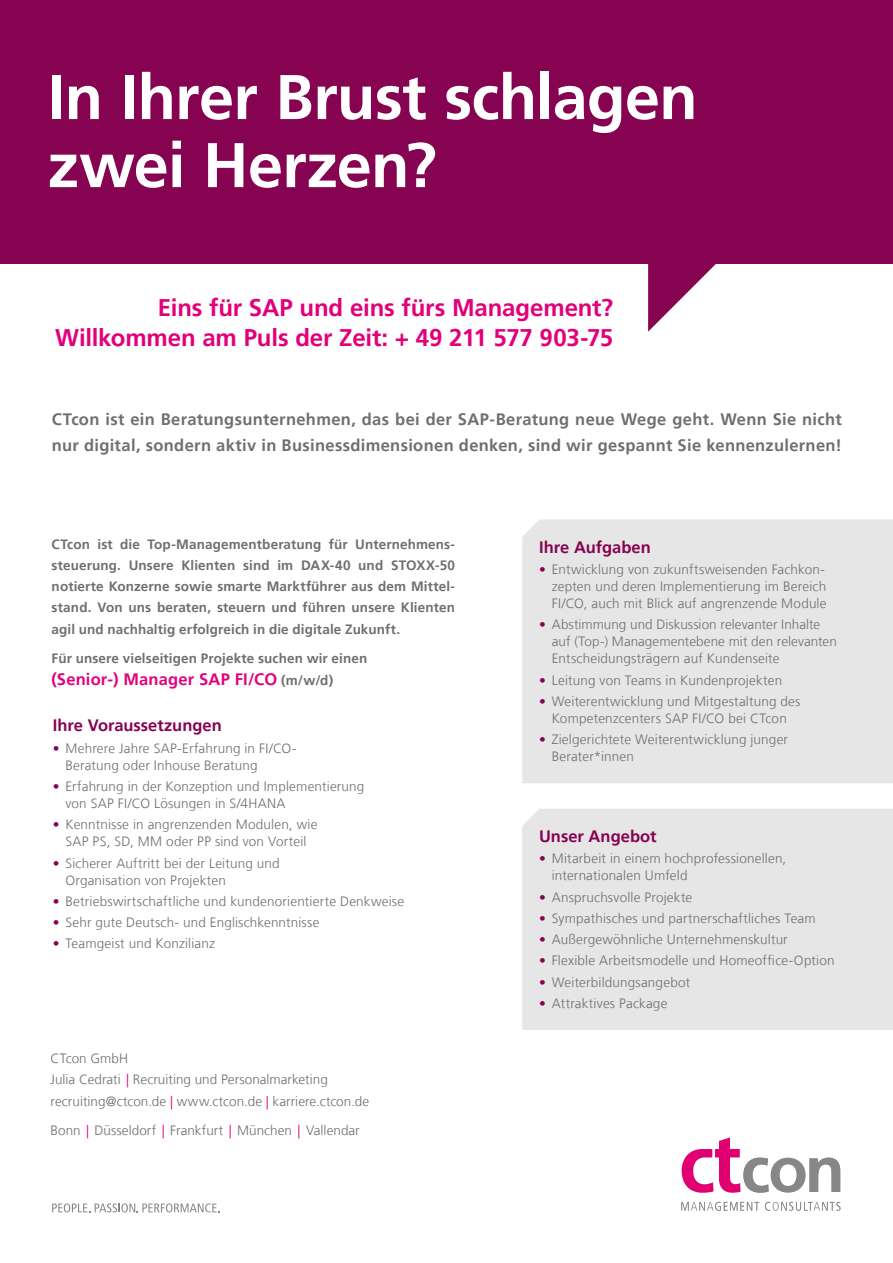
<style>
.page{position:relative;width:893px;height:1263px;background:#fff}
.page>*{position:absolute;margin:0;border:0;box-sizing:border-box;transform-origin:0 0}
.t1{font:700 63px/68.1px "Frutiger LT Pro";letter-spacing:-.01em;color:#fff}
.t2{font:700 24px/30px "Frutiger LT Pro";letter-spacing:-.005em;color:#e2007a;text-align:right}
.t3{font:700 16.5px/25.5px "Frutiger LT Pro";letter-spacing:.02em;color:#6f6f6f}
.t4{font:700 16.5px "Frutiger LT Pro";color:#860351}
.t5{font:700 16.5px "Frutiger LT Pro";letter-spacing:.01em;color:#e2007a}
.t6{font:300 13.5px/17px "Frutiger LT Com";letter-spacing:.01em;color:#6f6f6f}
.t7{font:700 13.5px/21.3px "Frutiger LT Pro";letter-spacing:.01em;color:#6f6f6f;text-align:justify}
.s1{font-size:13.5px;color:#6f6f6f}
.s2{color:#860351}
.s3{color:#e2007a}
</style>
<div class="page">
<div style="left:0;top:0;width:893px;height:264px;background:#860351"></div>
<div style="left:522px;top:519px;width:371px;height:264px;background:#e6e6e6"></div>
<div style="left:522px;top:809px;width:371px;height:221px;background:#e6e6e6"></div>
<svg style="left:648px;top:264px;width:68px;height:68px"></svg>
<svg style="left:52px;top:1203px;width:167px;height:9px"></svg>
<svg style="left:682px;top:1137px;width:158px;height:56px"></svg>
<svg style="left:681px;top:1202px;width:78px;height:9px"></svg>
<svg style="left:765px;top:1202px;width:75px;height:9px"></svg>
<h1 class="t1" style="left:48px;top:63px;width:652px">In Ihrer Brust schlagen zwei Herzen?</h1>
<h2 class="t2" style="left:55px;top:292px;width:560px">Eins für SAP und eins fürs Management?<br>Willkommen am Puls der Zeit: + 49 211 577 903-75</h2>
<p class="t3" style="left:52px;top:407px;width:792px">CTcon ist ein Beratungsunternehmen, das bei der SAP-Beratung neue Wege geht. Wenn Sie nicht nur digital, sondern aktiv in Businessdimensionen denken, sind wir gespannt Sie kennenzulernen!</p>
<p class="t7" style="left:52px;top:533px;width:405px">CTcon ist die Top-Managementberatung für Unternehmens&shy;steuerung. Unsere Klienten sind im DAX-40 und STOXX-50 notierte Konzerne sowie smarte Marktführer aus dem Mittel&shy;stand. Von uns beraten, steuern und führen unsere Klienten agil und nachhaltig erfolgreich in die digitale Zukunft.</p>
<p class="t7" style="left:52px;top:648px;width:317px">Für unsere vielseitigen Projekte suchen wir einen</p>
<p class="t5" style="left:52px;top:669px;width:283px">(Senior-) Manager SAP FI/CO <span class="s1">(m/w/d)</span></p>
<p class="t4" style="left:53px;top:716px;width:171px">Ihre Voraussetzungen</p>
<p class="t6" style="left:65px;top:740px;width:233px;text-indent:-13px"><span class="s2">•</span> Mehrere Jahre SAP-Erfahrung in FI/CO-<br>Beratung oder Inhouse Beratung</p>
<p class="t6" style="left:65px;top:778px;width:300px;text-indent:-13px"><span class="s2">•</span> Erfahrung in der Konzeption und Implementierung von SAP FI/CO Lösungen in S/4HANA</p>
<p class="t6" style="left:53px;top:816px;width:266px;text-align:center"><span class="s2">•</span> Kenntnisse in angrenzenden Modulen, wie<br>SAP PS, SD, MM oder PP sind von Vorteil</p>
<p class="t6" style="left:65px;top:854px;width:216px;text-indent:-13px"><span class="s2">•</span> Sicherer Auftritt bei der Leitung und<br>Organisation von Projekten</p>
<p class="t6" style="left:53px;top:893px;width:353px"><span class="s2">•</span> Betriebswirtschaftliche und kundenorientierte Denkweise</p>
<p class="t6" style="left:53px;top:914px;width:268px"><span class="s2">•</span> Sehr gute Deutsch- und Englischkenntnisse</p>
<p class="t6" style="left:53px;top:935px;width:164px"><span class="s2">•</span> Teamgeist und Konzilianz</p>
<p class="t6" style="left:51px;top:1048px;width:320px;line-height:21.3px">CTcon GmbH<br>Julia Cedrati <span class="s3">|</span> Recruiting und Personalmarketing recruiting@ctcon.de <span class="s3">|</span> www.ctcon.de <span class="s3">|</span> karriere.ctcon.de</p>
<p class="t6" style="left:51px;top:1122px;width:311px">Bonn <span class="s3">|</span> Düsseldorf <span class="s3">|</span> Frankfurt <span class="s3">|</span> München <span class="s3">|</span> Vallendar</p>
<p class="t4" style="left:539px;top:537px;width:113px">Ihre Aufgaben</p>
<p class="t6" style="left:552px;top:561px;width:276px;text-indent:-13px"><span class="s2">•</span> Entwicklung von zukunftsweisenden Fachkon&shy;zepten und deren Implementierung im Bereich<br>FI/CO, auch mit Blick auf angrenzende Module</p>
<p class="t6" style="left:552px;top:616px;width:287px;text-indent:-13px"><span class="s2">•</span> Abstimmung und Diskussion relevanter Inhalte auf (Top-) Managementebene mit den relevanten<br>Entscheidungsträgern auf Kundenseite</p>
<p class="t6" style="left:539px;top:672px;width:245px"><span class="s2">•</span> Leitung von Teams in Kundenprojekten</p>
<p class="t6" style="left:539px;top:693px;width:263px;text-align:center"><span class="s2">•</span> Weiterentwicklung und Mitgestaltung des<br>Kompetenzcenters SAP FI/CO bei CTcon</p>
<p class="t6" style="left:552px;top:731px;width:238px;text-indent:-13px"><span class="s2">•</span> Zielgerichtete Weiterentwicklung junger<br>Berater*innen</p>
<p class="t4" style="left:539px;top:826px;width:119px">Unser Angebot</p>
<p class="t6" style="left:552px;top:850px;width:236px;text-indent:-13px"><span class="s2">•</span> Mitarbeit in einem hochprofessionellen, internationalen Umfeld</p>
<p class="t6" style="left:539px;top:888px;width:155px"><span class="s2">•</span> Anspruchsvolle Projekte</p>
<p class="t6" style="left:539px;top:910px;width:278px"><span class="s2">•</span> Sympathisches und partnerschaftliches Team</p>
<p class="t6" style="left:539px;top:931px;width:250px"><span class="s2">•</span> Außergewöhnliche Unternehmenskultur</p>
<p class="t6" style="left:539px;top:952px;width:297px"><span class="s2">•</span> Flexible Arbeitsmodelle und Homeoffice-Option</p>
<p class="t6" style="left:539px;top:973px;width:153px"><span class="s2">•</span> Weiterbildungsangebot</p>
<p class="t6" style="left:539px;top:995px;width:130px"><span class="s2">•</span> Attraktives Package</p>
</div>
